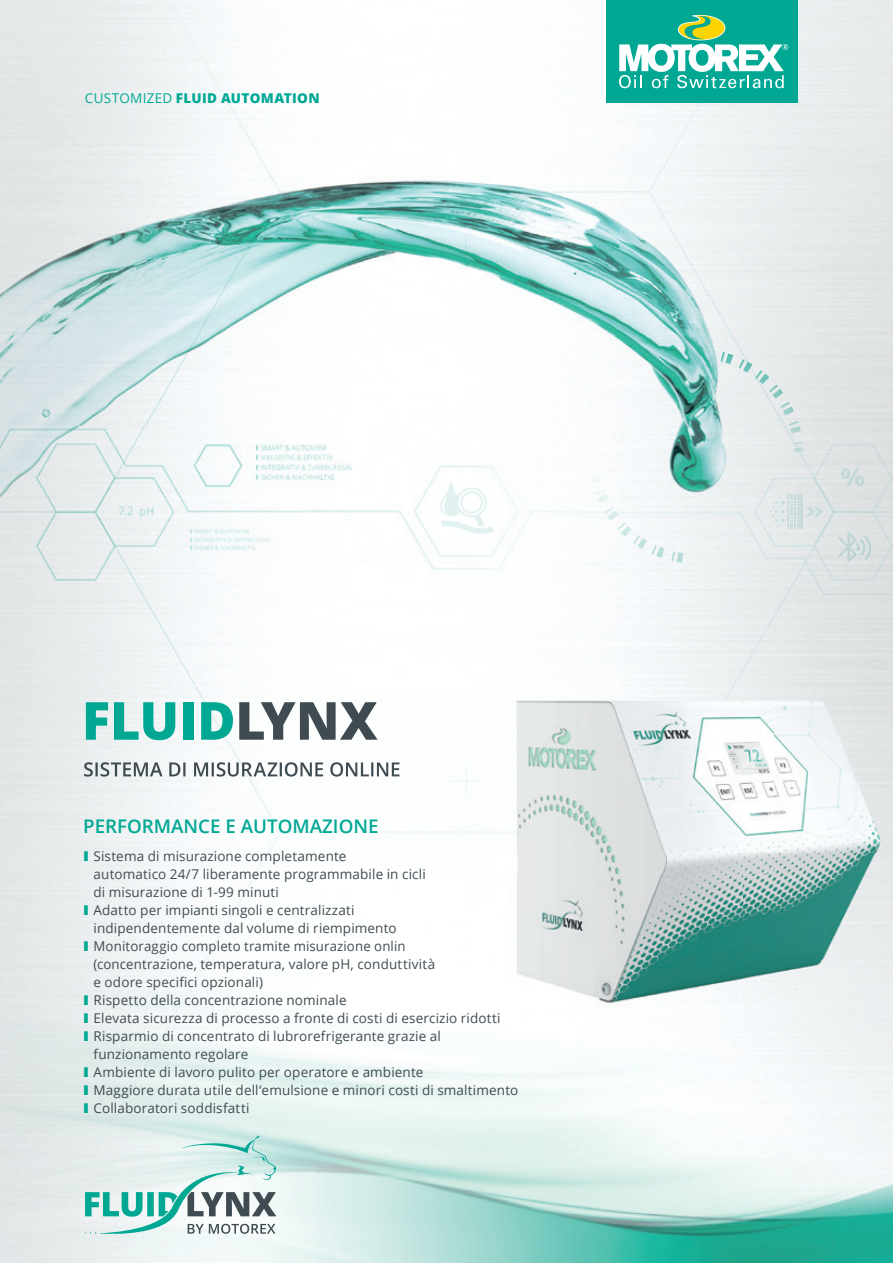
<style>
.page{position:relative;width:893px;height:1263px;background:#fff}
.page>*{position:absolute;margin:0;border:0;box-sizing:border-box;transform-origin:0 0}
.t1{font:800 52.5px "Open Sans";letter-spacing:-.005em;color:#00a894}
.t2{font:600 18.75px "Open Sans";color:#00a894}
.t3{font:13.5px "Open Sans";letter-spacing:.01em;color:#3f4b51}
.t4{font:800 13.5px "Open Sans";letter-spacing:.025em;color:#00a894}
.s1{font-weight:400}
.s2{color:#3f4b51}
.s3{font-weight:800;color:#00a894}
</style>
<div class="page">
<img style="left:0;top:0;width:893px;height:674px">
<img style="left:0;top:107px;width:619px;height:319px">
<img style="left:619px;top:107px;width:155px;height:567px">
<img style="left:0;top:426px;width:309px;height:427px">
<img style="left:309px;top:426px;width:311px;height:248px">
<img style="left:525px;top:1009px;width:368px;height:254px">
<img style="left:590px;top:471px;width:93px;height:92px">
<img style="left:720px;top:352px;width:49px;height:32px">
<svg style="left:769px;top:384px;width:14px;height:15px"></svg>
<img style="left:780px;top:402px;width:24px;height:51px">
<img style="left:440px;top:481px;width:54px;height:53px">
<img style="left:838px;top:532px;width:34px;height:31px">
<img style="left:841px;top:468px;width:23px;height:19px">
<img style="left:787px;top:495px;width:2px;height:33px">
<img style="left:801px;top:495px;width:2px;height:33px">
<svg style="left:791px;top:495px;width:8px;height:33px"></svg>
<svg style="left:805px;top:506px;width:18px;height:11px"></svg>
<svg style="left:770px;top:497px;width:15px;height:29px"></svg>
<svg style="left:85px;top:1135px;width:191px;height:101px"></svg>
<img style="left:774px;top:674px;width:119px;height:179px">
<img style="left:493px;top:674px;width:281px;height:200px">
<img style="left:511px;top:874px;width:232px;height:135px">
<img style="left:743px;top:853px;width:150px;height:156px">
<div style="left:606px;top:0;width:191px;height:103px;background:#00a894"></div>
<svg style="left:619px;top:15px;width:169px;height:73px"></svg>
<img style="left:84px;top:762px;width:315px;height:15px">
<p class="t4" style="left:85px;top:88px;width:236px"><span class="s1">CUSTOMIZED</span> FLUID AUTOMATION</p>
<h1 class="t1" style="left:82px;top:681px;width:297px">FLUID<span class="s2">LYNX</span></h1>
<h2 class="t2" style="left:83px;top:813px;width:297px">PERFORMANCE E AUTOMAZIONE</h2>
<p class="t3" style="left:83px;top:847px;width:265px"><span class="s3">I</span> Sistema di misurazione completamente</p>
<p class="t3" style="left:94px;top:865px;width:334px">automatico 24/7 liberamente programmabile in cicli</p>
<p class="t3" style="left:94px;top:883px;width:187px">di misurazione di 1-99 minuti</p>
<p class="t3" style="left:83px;top:901px;width:273px"><span class="s3">I</span> Adatto per impianti singoli e centralizzati</p>
<p class="t3" style="left:94px;top:919px;width:305px">indipendentemente dal volume di riempimento</p>
<p class="t3" style="left:83px;top:937px;width:324px"><span class="s3">I</span> Monitoraggio completo tramite misurazione onlin</p>
<p class="t3" style="left:94px;top:955px;width:343px">(concentrazione, temperatura, valore pH, conduttività</p>
<p class="t3" style="left:94px;top:973px;width:171px">e odore specifici opzionali)</p>
<p class="t3" style="left:83px;top:991px;width:265px"><span class="s3">I</span> Rispetto della concentrazione nominale</p>
<p class="t3" style="left:83px;top:1009px;width:419px"><span class="s3">I</span> Elevata sicurezza di processo a fronte di costi di esercizio ridotti</p>
<p class="t3" style="left:83px;top:1027px;width:359px"><span class="s3">I</span> Risparmio di concentrato di lubrorefrigerante grazie al</p>
<p class="t3" style="left:94px;top:1045px;width:156px">funzionamento regolare</p>
<p class="t3" style="left:83px;top:1063px;width:342px"><span class="s3">I</span> Ambiente di lavoro pulito per operatore e ambiente</p>
<p class="t3" style="left:83px;top:1081px;width:437px"><span class="s3">I</span> Maggiore durata utile dell‘emulsione e minori costi di smaltimento</p>
<p class="t3" style="left:83px;top:1099px;width:168px"><span class="s3">I</span> Collaboratori soddisfatti</p>
</div>
